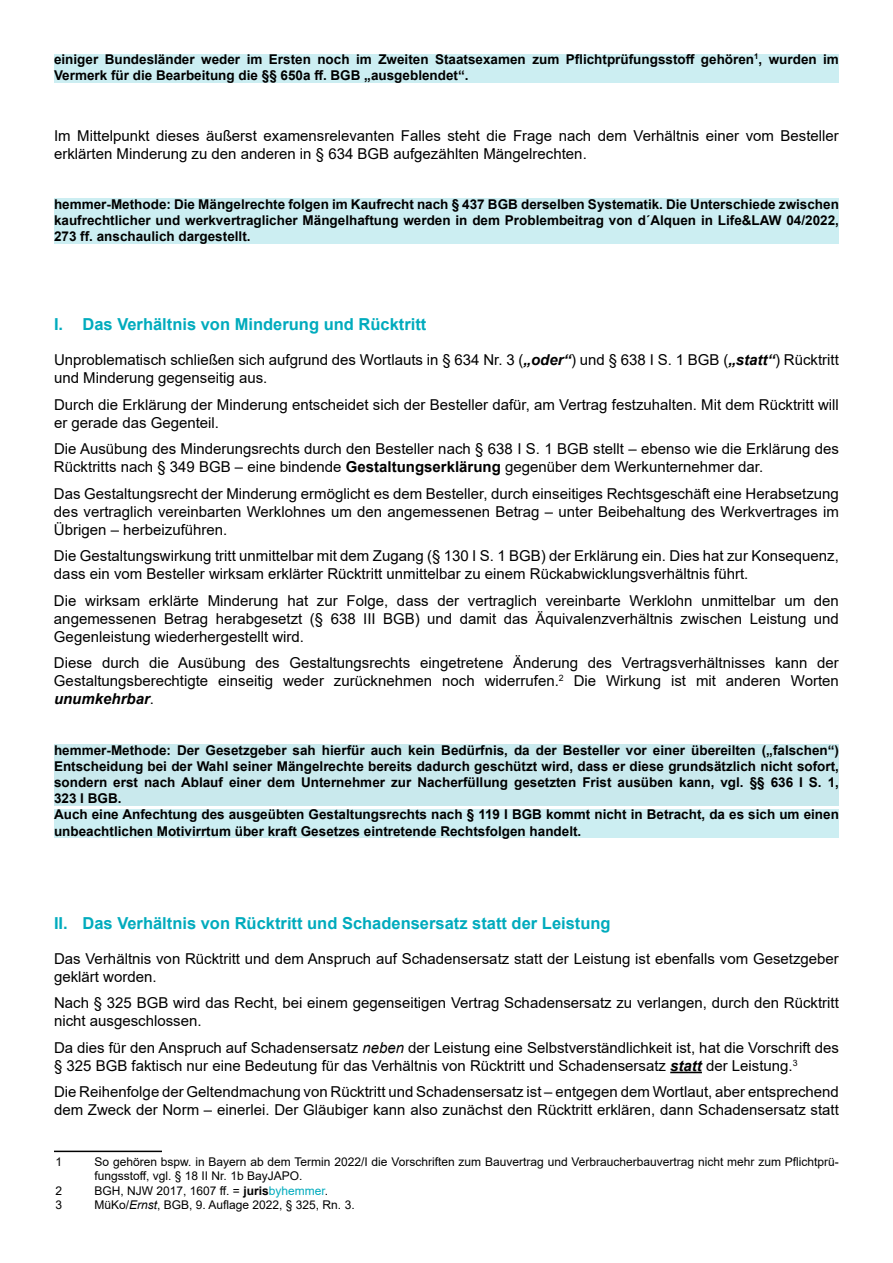
<style>
.page{position:relative;width:893px;height:1263px;background:#fff}
.page>*{position:absolute;margin:0;border:0;box-sizing:border-box;transform-origin:0 0}
.t1{font:700 16.5px "Arial";color:#00abbd}
.t2{font:15px/18px "Arial";color:#000}
.t3{font:700 13.5px/16.2px "Arial";color:#000}
.t4{font:12px/14.4px "Arial";color:#000}
.s1{font-weight:700;font-style:italic}
.s2{font-weight:700}
.s3{font-style:italic}
.s4{color:#00abbd}
</style>
<div class="page">
<div style="left:54px;top:54px;width:785px;height:29px;background:#cceef2"></div>
<div style="left:54px;top:199px;width:785px;height:45px;background:#cceef2"></div>
<div style="left:54px;top:745px;width:785px;height:61px;background:#c9e9ed"></div>
<div style="left:54px;top:809px;width:785px;height:29px;background:#cceef2"></div>
<hr style="left:670px;top:1072px;width:32px;height:1px;background:#000">
<hr style="left:54px;top:1150px;width:108px;height:2px;background:#000">
<p class="t3" style="left:54px;top:51px;width:786px">einiger Bundesländer weder im Ersten noch im Zweiten Staatsexamen zum Pflichtprüfungsstoff gehören<sup>1</sup>, wurden im<br>Vermerk für die Bearbeitung die §§ 650a ff. BGB „ausgeblendet“.</p>
<p class="t2" style="left:54px;top:126px;width:786px">Im Mittelpunkt dieses äußerst examensrelevanten Falles steht die Frage nach dem Verhältnis einer vom Besteller erklärten Minderung zu den anderen in § 634 BGB aufgezählten Mängelrechten.</p>
<p class="t3" style="left:54px;top:196px;width:786px;text-align:justify">hemmer-Methode: Die Mängelrechte folgen im Kaufrecht nach § 437 BGB derselben Systematik. Die Unterschiede zwischen kaufrechtlicher und werkvertraglicher Mängelhaftung werden in dem Problembeitrag von d´Alquen in Life&amp;LAW 04/2022, 273 ff. anschaulich dargestellt.</p>
<p class="t1" style="left:54px;top:313px;width:374px">I. Das Verhältnis von Minderung und Rücktritt</p>
<p class="t2" style="left:54px;top:351px;width:786px">Unproblematisch schließen sich aufgrund des Wortlauts in § 634 Nr. 3 (<span class="s1">„oder“</span>) und § 638 I S. 1 BGB (<span class="s1">„statt“</span>) Rücktritt und Minderung gegenseitig aus.</p>
<p class="t2" style="left:54px;top:395px;width:786px">Durch die Erklärung der Minderung entscheidet sich der Besteller dafür, am Vertrag festzuhalten. Mit dem Rücktritt will er gerade das Gegenteil.</p>
<p class="t2" style="left:54px;top:440px;width:786px">Die Ausübung des Minderungsrechts durch den Besteller nach § 638 I S. 1 BGB stellt – ebenso wie die Erklärung des<br>Rücktritts nach § 349 BGB – eine bindende <span class="s2">Gestaltungserklärung</span> gegenüber dem Werkunternehmer dar.</p>
<p class="t2" style="left:54px;top:484px;width:786px;text-align:justify">Das Gestaltungsrecht der Minderung ermöglicht es dem Besteller, durch einseitiges Rechtsgeschäft eine Herabsetzung des vertraglich vereinbarten Werklohnes um den angemessenen Betrag – unter Beibehaltung des Werkvertrages im Übrigen – herbeizuführen.</p>
<p class="t2" style="left:54px;top:547px;width:786px">Die Gestaltungswirkung tritt unmittelbar mit dem Zugang (§ 130 I S. 1 BGB) der Erklärung ein. Dies hat zur Konsequenz, dass ein vom Besteller wirksam erklärter Rücktritt unmittelbar zu einem Rückabwicklungsverhältnis führt.</p>
<p class="t2" style="left:54px;top:591px;width:786px;text-align:justify">Die wirksam erklärte Minderung hat zur Folge, dass der vertraglich vereinbarte Werklohn unmittelbar um den angemessenen Betrag herabgesetzt (§ 638 III BGB) und damit das Äquivalenzverhältnis zwischen Leistung und Gegenleistung wiederhergestellt wird.</p>
<p class="t2" style="left:54px;top:654px;width:786px;text-align:justify">Diese durch die Ausübung des Gestaltungsrechts eingetretene Änderung des Vertragsverhältnisses kann der Gestaltungsberechtigte einseitig weder zurücknehmen noch widerrufen.<sup>2</sup> Die Wirkung ist mit anderen Worten <span class="s1">unumkehrbar</span>.</p>
<p class="t3" style="left:54px;top:742px;width:786px">hemmer-Methode: Der Gesetzgeber sah hierfür auch kein Bedürfnis, da der Besteller vor einer übereilten („falschen“)<br>Entscheidung bei der Wahl seiner Mängelrechte bereits dadurch geschützt wird, dass er diese grundsätzlich nicht sofort, sondern erst nach Ablauf einer dem Unternehmer zur Nacherfüllung gesetzten Frist ausüben kann, vgl. §§ 636 I S. 1, 323 I BGB.<br>Auch eine Anfechtung des ausgeübten Gestaltungsrechts nach § 119 I BGB kommt nicht in Betracht, da es sich um einen unbeachtlichen Motivirrtum über kraft Gesetzes eintretende Rechtsfolgen handelt.</p>
<p class="t1" style="left:54px;top:911px;width:558px">II. Das Verhältnis von Rücktritt und Schadensersatz statt der Leistung</p>
<p class="t2" style="left:54px;top:949px;width:786px">Das Verhältnis von Rücktritt und dem Anspruch auf Schadensersatz statt der Leistung ist ebenfalls vom Gesetzgeber geklärt worden.</p>
<p class="t2" style="left:54px;top:994px;width:786px">Nach § 325 BGB wird das Recht, bei einem gegenseitigen Vertrag Schadensersatz zu verlangen, durch den Rücktritt nicht ausgeschlossen.</p>
<p class="t2" style="left:54px;top:1038px;width:786px">Da dies für den Anspruch auf Schadensersatz <span class="s3">neben</span> der Leistung eine Selbstverständlichkeit ist, hat die Vorschrift des § 325 BGB faktisch nur eine Bedeutung für das Verhältnis von Rücktritt und Schadensersatz <span class="s1">statt</span> der Leistung.<sup>3</sup></p>
<p class="t2" style="left:54px;top:1083px;width:786px">Die Reihenfolge der Geltendmachung von Rücktritt und Schadensersatz ist – entgegen dem Wortlaut, aber entsprechend dem Zweck der Norm – einerlei. Der Gläubiger kann also zunächst den Rücktritt erklären, dann Schadensersatz statt</p>
<p class="t4" style="left:56px;top:1154px;width:8px">1</p>
<p class="t4" style="left:94px;top:1154px;width:746px">So gehören bspw. in Bayern ab dem Termin 2022/I die Vorschriften zum Bauvertrag und Verbraucherbauvertrag nicht mehr zum Pflichtprü&shy;fungsstoff, vgl. § 18 II Nr. 1b BayJAPO.</p>
<p class="t4" style="left:56px;top:1183px;width:8px">2</p>
<p class="t4" style="left:94px;top:1183px;width:235px">BGH, NJW 2017, 1607 ff. = <span class="s2">juris</span><span class="s4">byhemmer</span>.</p>
<p class="t4" style="left:56px;top:1197px;width:8px">3</p>
<p class="t4" style="left:94px;top:1197px;width:262px">MüKo/<span class="s3">Ernst</span>, BGB, 9. Auflage 2022, § 325, Rn. 3.</p>
</div>
